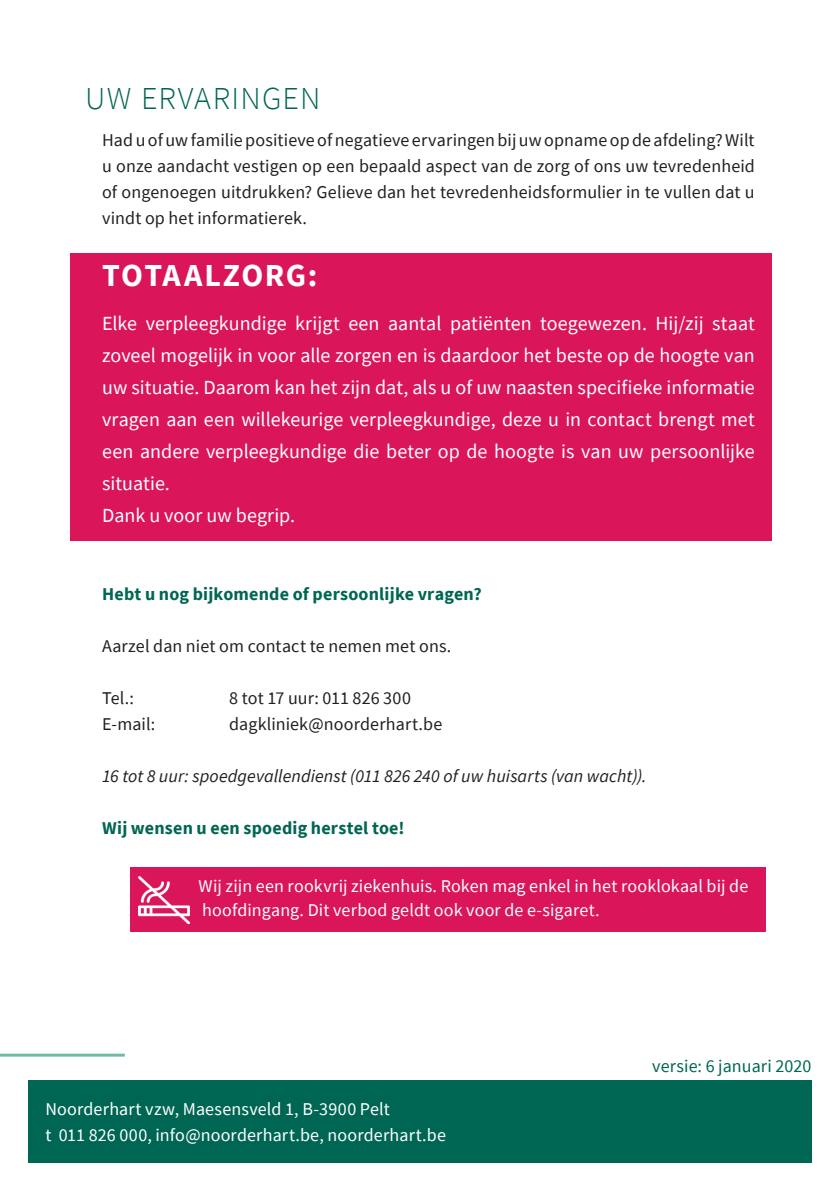
<style>
.page{position:relative;width:840px;height:1191px;background:#fff}
.page>*{position:absolute;margin:0;border:0;box-sizing:border-box;transform-origin:0 0}
.Titel_N2{font:300 32px "Source Sans Pro";letter-spacing:.04em;color:#006654}
.Titel_N2-2{font:700 32px "Source Sans Pro";letter-spacing:.045em;color:#fff}
.Introductie{font:20px/32px "Source Sans Pro";color:#fff;text-align:justify}
.Body{font:18px/26px "Source Sans Pro";letter-spacing:.005em;color:#231f20;text-align:justify}
.Info{font:18px/24px "Source Sans Pro";letter-spacing:.005em;color:#fff}
.Body-2{font:18px "Source Sans Pro";letter-spacing:.01em;color:#fff}
.Titel_N4__vette_teks{font:700 18px "Source Sans Pro";letter-spacing:.01em;color:#006654}
.Body-3{font:italic 18px "Source Sans Pro";letter-spacing:.005em;color:#231f20}
.Body-4{font:18px "Source Sans Pro";letter-spacing:.005em;color:#006654}
</style>
<div class="page">
<div style="left:28px;top:1080px;width:783px;height:82px;background:#006654"></div>
<hr style="left:0;top:1053px;width:125px;height:3px;background:#70b9a7">
<div style="left:70px;top:253px;width:701px;height:287px;background:#da1559"></div>
<div style="left:130px;top:867px;width:635px;height:65px;background:#da1559"></div>
<img style="left:138px;top:876px;width:51px;height:47px">
<p class="Titel_N2" style="left:85px;top:79px;width:237px">UW ERVARINGEN</p>
<p class="Body" style="left:102px;top:127px;width:654px">Had u of uw familie positieve of negatieve ervaringen bij uw opname op de afdeling? Wilt u onze aandacht vestigen op een bepaald aspect van de zorg of ons uw tevredenheid of ongenoegen uitdrukken? Gelieve dan het tevredenheidsformulier in te vullen dat u vindt op het informatierek.</p>
<p class="Titel_N2-2" style="left:102px;top:254px;width:216px">TOTAALZORG:</p>
<p class="Introductie" style="left:102px;top:307px;width:654px">Elke verpleegkundige krijgt een aantal patiënten toegewezen. Hij/zij staat zoveel mogelijk in voor alle zorgen en is daardoor het beste op de hoogte van uw situatie. Daarom kan het zijn dat, als u of uw naasten specifieke informatie vragen aan een willekeurige verpleegkundige, deze u in contact brengt met een andere verpleegkundige die beter op de hoogte is van uw persoonlijke situatie.</p>
<p class="Introductie" style="left:102px;top:499px;width:194px">Dank u voor uw begrip.</p>
<p class="Titel_N4__vette_teks" style="left:102px;top:582px;width:381px">Hebt u nog bijkomende of persoonlijke vragen?</p>
<p class="Body" style="left:102px;top:633px;width:350px">Aarzel dan niet om contact te nemen met ons.</p>
<p class="Body" style="left:102px;top:685px;width:33px">Tel.:</p>
<p class="Body" style="left:229px;top:685px;width:183px">8 tot 17 uur: 011 826 300</p>
<p class="Body" style="left:102px;top:711px;width:55px">E-mail:</p>
<p class="Body" style="left:229px;top:711px;width:214px">dagkliniek@noorderhart.be</p>
<p class="Body-3" style="left:102px;top:764px;width:545px">16 tot 8 uur: spoedgevallendienst (011 826 240 of uw huisarts (van wacht)).</p>
<p class="Titel_N4__vette_teks" style="left:102px;top:816px;width:304px">Wij wensen u een spoedig herstel toe!</p>
<p class="Info" style="left:198px;top:874px;width:551px">Wij zijn een rookvrij ziekenhuis. Roken mag enkel in het rooklokaal bij de hoofdingang. Dit verbod geldt ook voor de e-sigaret.</p>
<p class="Body-2" style="left:45px;top:1097px;width:346px">Noorderhart vzw, Maesensveld 1, B-3900 Pelt</p>
<p class="Body-2" style="left:45px;top:1123px;width:402px">t 011 826 000, info@noorderhart.be, noorderhart.be</p>
<p class="Body-4" style="left:652px;top:1054px;width:161px">versie: 6 januari 2020</p>
</div>
